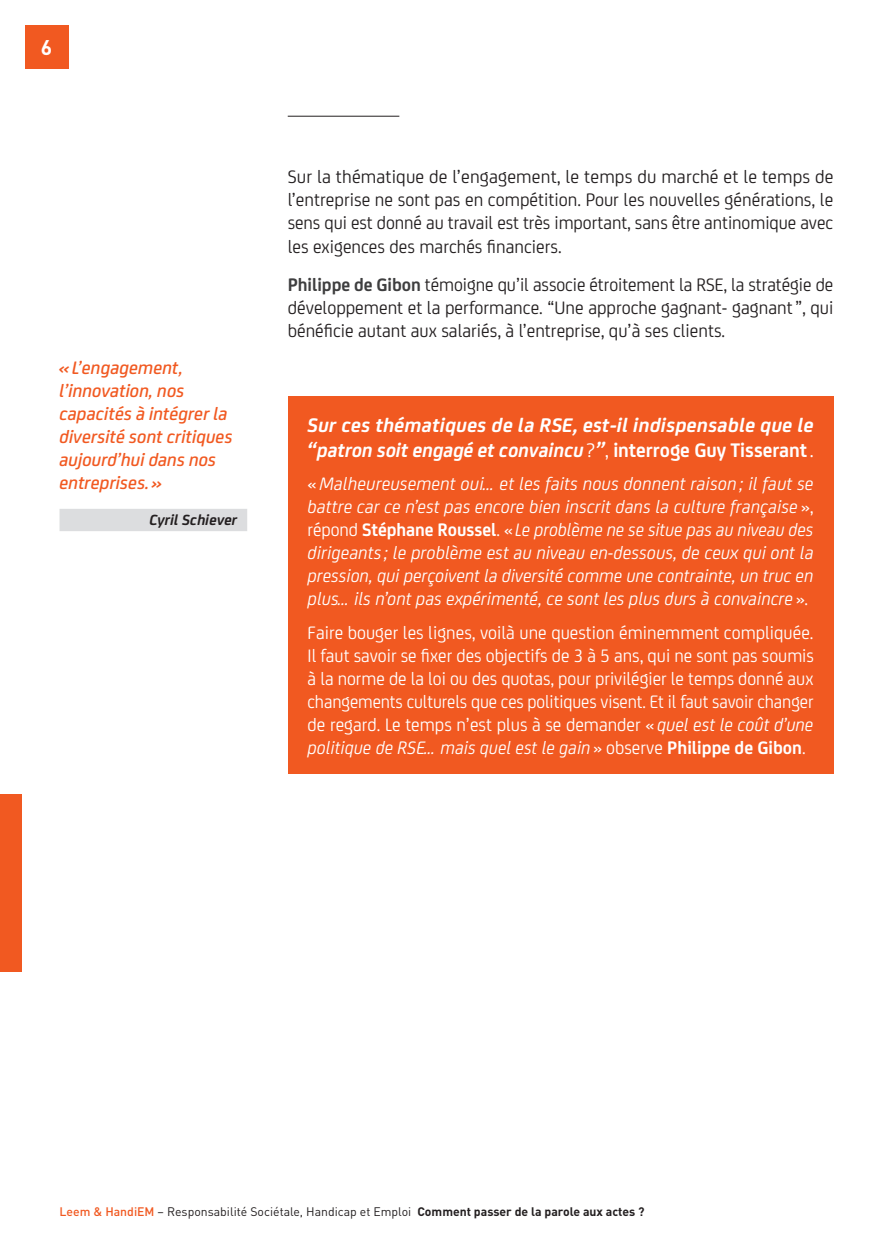
<style>
.page{position:relative;width:893px;height:1241px;background:#fff}
.page>*{position:absolute;margin:0;border:0;box-sizing:border-box;transform-origin:0 0}
.t1{font:italic 700 21px/24.5px "FS Joey";letter-spacing:.005em;color:#fff}
.t2{font:700 21px "DIN";color:#fff}
.t3{font:19.25px/23.1px "FS Joey";color:#231f20;text-align:justify}
.t4{font:19.25px/23.1px "FS Joey";color:#fff;text-align:justify}
.t5{font:italic 19.25px/23.1px "FS Joey";color:#fff;text-align:justify}
.t6{font:italic 500 19.25px/23.1px "FS Joey";color:#f15921}
.t7{font:italic 700 15.75px "FS Joey";color:#231f20}
.t8{font:12.25px "DIN";color:#231f20}
.s1{font-weight:700;color:#3e3e3f}
.s2{font-weight:400;font-style:normal}
.s3{font-style:normal}
.s4{font-weight:700;font-style:normal}
.s5{font-style:italic}
.s6{font-weight:700}
.s7{font-weight:500;color:#f15921}
</style>
<div class="page">
<div style="left:288px;top:396px;width:545px;height:377px;background:#f15921"></div>
<div style="left:60px;top:508px;width:187px;height:23px;background:#dcdddf"></div>
<div style="left:0;top:794px;width:21px;height:177px;background:#f15921"></div>
<div style="left:25px;top:25px;width:43px;height:43px;background:#f15921"></div>
<hr style="left:288px;top:116px;width:111px;height:1px;background:#231f20">
<p class="t2" style="left:41px;top:33px;width:13px">6</p>
<p class="t6" style="left:60px;top:354px;width:175px">«L’engagement, l’innovation, nos capacités à intégrer la diversité sont critiques aujourd’hui dans nos entreprises.»</p>
<p class="t7" style="left:149px;top:508px;width:89px">Cyril Schiever</p>
<p class="t3" style="left:288px;top:164px;width:547px">Sur la thématique de l’engagement, le temps du marché et le temps de l’entreprise ne sont pas en compétition. Pour les nouvelles générations, le sens qui est donné au travail est très important, sans être antinomique avec les exigences des marchés financiers.</p>
<p class="t3" style="left:288px;top:271px;width:547px"><span class="s1">Philippe de Gibon</span> témoigne qu’il associe étroitement la RSE, la stratégie de développement et la performance. “Une approche gagnant- gagnant”, qui bénéficie autant aux salariés, à l’entreprise, qu’à ses clients.</p>
<p class="t1" style="left:308px;top:411px;width:508px">Sur ces thématiques de la RSE, est-il indispensable que le “patron soit engagé et convaincu<span class="s2">?</span>”<span class="s2">,</span> <span class="s3">interroge Guy Tisserant</span><span class="s2">.</span></p>
<p class="t5" style="left:308px;top:471px;width:507px"><span class="s3">«</span>Malheureusement oui… et les faits nous donnent raison ; il faut se battre car ce n’est pas encore bien inscrit dans la culture française <span class="s3">», répond</span> <span class="s4">Stéphane Roussel</span><span class="s3">. «</span>Le problème ne se situe pas au niveau des dirigeants ; le problème est au niveau en-dessous, de ceux qui ont la pression, qui perçoivent la diversité comme une contrainte, un truc en plus… ils n’ont pas expérimenté, ce sont les plus durs à convaincre <span class="s3">».</span></p>
<p class="t4" style="left:308px;top:619px;width:508px">Faire bouger les lignes, voilà une question éminemment compliquée.<br>Il faut savoir se fixer des objectifs de 3 à 5 ans, qui ne sont pas soumis à la norme de la loi ou des quotas, pour privilégier le temps donné aux changements culturels que ces politiques visent. Et il faut savoir changer de regard. Le temps n’est plus à se demander « <span class="s5">quel est le coût d’une politique de RSE… mais quel est le gain</span> » observe <span class="s6">Philippe de Gibon</span>.</p>
<p class="t8" style="left:60px;top:1203px;width:587px"><span class="s7">Leem &amp; HandiEM</span> – Responsabilité Sociétale, Handicap et Emploi <span class="s6">Comment passer de la parole aux actes ?</span></p>
</div>
